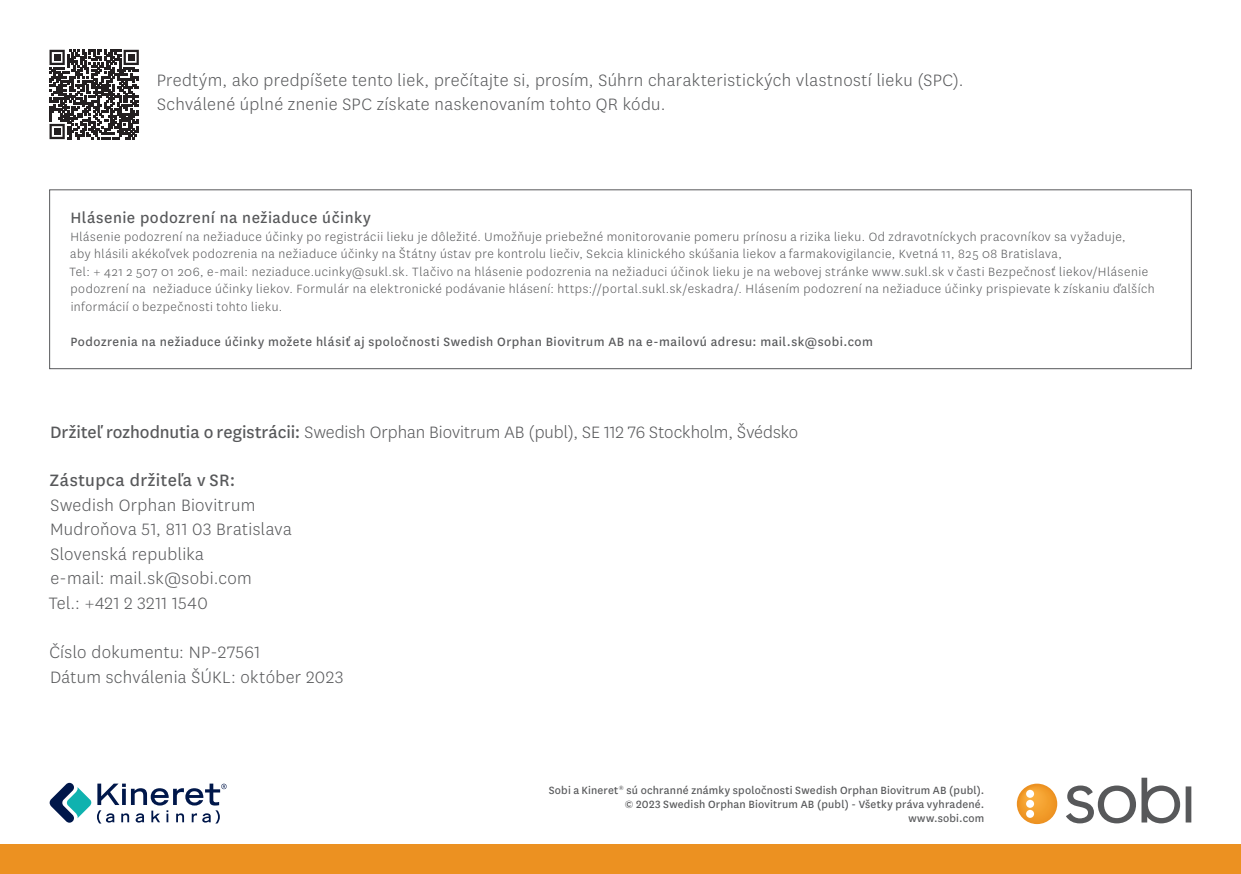
<style>
.page{position:relative;width:1241px;height:874px;background:#fff}
.page>*{position:absolute;margin:0;border:0;box-sizing:border-box;transform-origin:0 0}
.Body{font:300 19.25px/24.5px "National";letter-spacing:.02em;color:#57585a}
.Body-2{font:300 19.25px "National";color:#57585a}
.Body-3{font:19.25px "National";letter-spacing:.025em;color:#57585a}
.t1{font:17.5px "National";letter-spacing:.03em;color:#57585a}
.t2{font:300 14px/17.5px "National";letter-spacing:.035em;color:#57585a}
.t3{font:14px "National";letter-spacing:.035em;color:#57585a}
.t4{font:12.25px "National";letter-spacing:.015em;color:#57585a}
.s1{font-weight:400}
</style>
<div class="page">
<svg style="left:50px;top:782px;width:177px;height:41px"></svg>
<svg style="left:1066px;top:785px;width:69px;height:38px"></svg>
<svg style="left:1141px;top:777px;width:38px;height:46px"></svg>
<div style="left:1185px;top:786px;width:6px;height:36px;background:#57585a"></div>
<svg style="left:1016px;top:783px;width:41px;height:40px"></svg>
<div style="left:49px;top:189px;width:1142px;height:180px;border:1px solid #57585a"></div>
<div style="left:0;top:843px;width:1240px;height:30px;background:#ec9121"></div>
<svg style="left:49px;top:50px;width:90px;height:89px"></svg>
<div style="left:54px;top:54px;width:6px;height:7px;background:#231f20"></div>
<div style="left:128px;top:54px;width:6px;height:7px;background:#231f20"></div>
<div style="left:54px;top:128px;width:6px;height:7px;background:#231f20"></div>
<p class="Body" style="left:157px;top:67px;width:808px">Predtým, ako predpíšete tento liek, prečítajte si, prosím, Súhrn charakteristických vlastností lieku (SPC).<br>Schválené úplné znenie SPC získate naskenovaním tohto QR kódu.</p>
<p class="t1" style="left:70px;top:206px;width:302px">Hlásenie podozrení na nežiaduce účinky</p>
<p class="t2" style="left:70px;top:227px;width:1086px">Hlásenie podozrení na nežiaduce účinky po registrácii lieku je dôležité. Umožňuje priebežné monitorovanie pomeru prínosu a rizika lieku. Od zdravotníckych pracovníkov sa vyžaduje,<br>aby hlásili akékoľvek podozrenia na nežiaduce účinky na Štátny ústav pre kontrolu liečiv, Sekcia klinického skúšania liekov a farmakovigilancie, Kvetná 11, 825 08 Bratislava,<br>Tel: + 421 2 507 01 206, e-mail: neziaduce.ucinky@sukl.sk. Tlačivo na hlásenie podozrenia na nežiaduci účinok lieku je na webovej stránke www.sukl.sk v časti Bezpečnosť liekov/Hlásenie podozrení na nežiaduce účinky liekov. Formulár na elektronické podávanie hlásení: https://portal.sukl.sk/eskadra/. Hlásením podozrení na nežiaduce účinky prispievate k získaniu ďalších informácií o bezpečnosti tohto lieku.</p>
<p class="t3" style="left:70px;top:332px;width:804px">Podozrenia na nežiaduce účinky možete hlásiť aj spoločnosti Swedish Orphan Biovitrum AB na e-mailovú adresu: mail.sk@sobi.com</p>
<p class="Body-2" style="left:50px;top:420px;width:749px"><span class="s1">Držiteľ rozhodnutia o registrácii:</span> Swedish Orphan Biovitrum AB (publ), SE 112 76 Stockholm, Švédsko</p>
<p class="Body-3" style="left:50px;top:467px;width:187px">Zástupca držiteľa v SR:</p>
<p class="Body" style="left:50px;top:492px;width:206px">Swedish Orphan Biovitrum</p>
<p class="Body" style="left:50px;top:516px;width:243px">Mudroňova 51, 811 03 Bratislava</p>
<p class="Body" style="left:50px;top:541px;width:155px">Slovenská republika</p>
<p class="Body" style="left:50px;top:565px;width:203px">e-mail: mail.sk@sobi.com</p>
<p class="Body" style="left:49px;top:590px;width:161px">Tel.: +421 2 3211 1540</p>
<p class="Body" style="left:49px;top:639px;width:212px">Číslo dokumentu: NP-27561</p>
<p class="Body" style="left:50px;top:663px;width:294px">Dátum schválenia ŠÚKL: október 2023</p>
<p class="t4" style="left:548px;top:781px;width:437px">Sobi a Kineret<sup>®</sup> sú ochranné známky spoločnosti Swedish Orphan Biovitrum AB (publ).</p>
<p class="t4" style="left:624px;top:795px;width:361px">© 2023 Swedish Orphan Biovitrum AB (publ) - Všetky práva vyhradené.</p>
<p class="t4" style="left:908px;top:809px;width:77px">www.sobi.com</p>
</div>
